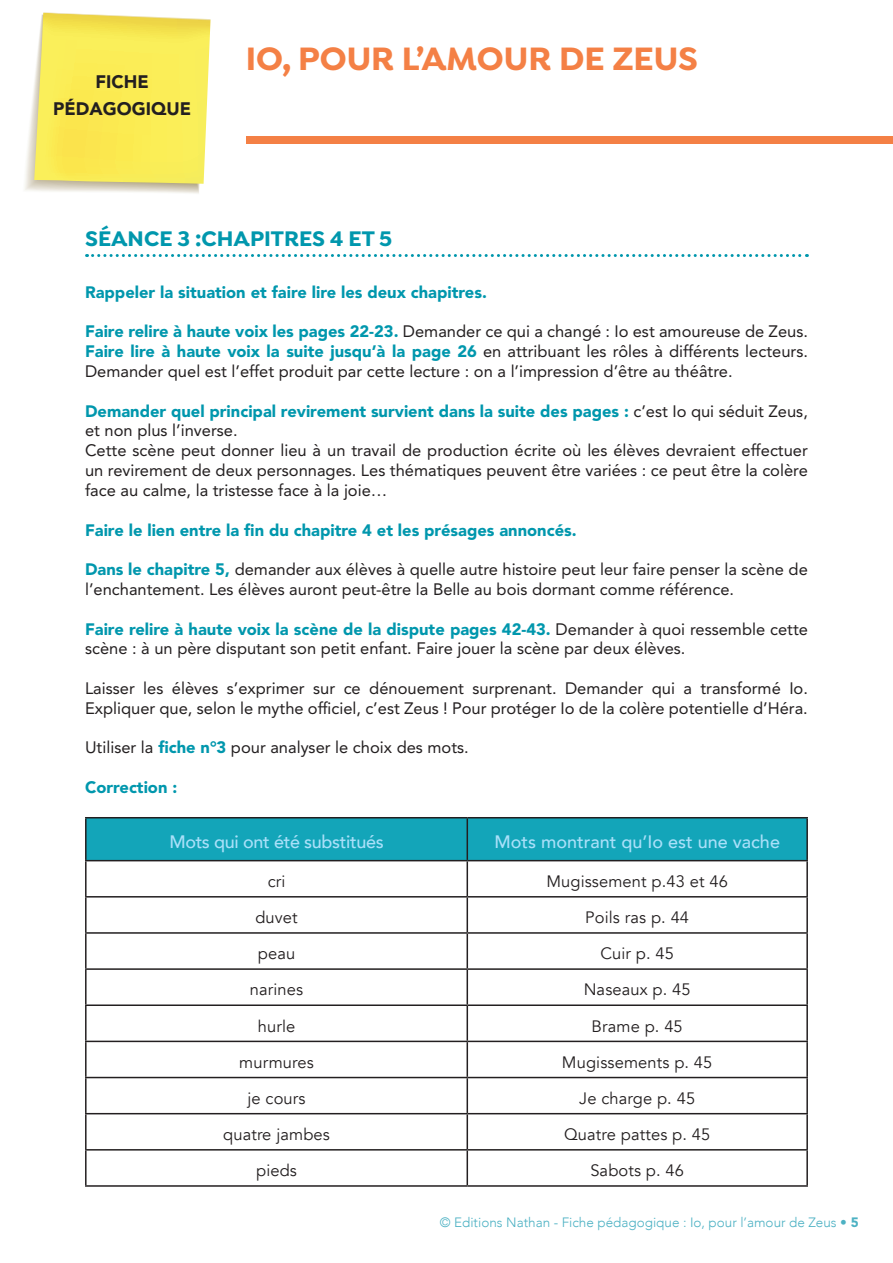
<style>
.page{position:relative;width:893px;height:1263px;background:#fff}
.page>*{position:absolute;margin:0;border:0;box-sizing:border-box;transform-origin:0 0}
.t1{font:700 34.5px "Isidora";color:#f48045}
.t2{font:700 22.5px "Isidora";color:#0097ad}
.t3{font:500 18px "Avenir";color:#aae0f9}
.t4{font:500 18px "Avenir";letter-spacing:-.02em;color:#aae0f9}
.t5{font:900 18px/27px "Avenir LT Std";color:#231f20;text-align:center}
.t6{font:16.5px/19.8px "Avenir LT Std";color:#231f20}
.t7{font:16.5px "Avenir";letter-spacing:.01em;color:#231f20}
.t8{font:900 16.5px "Avenir LT Std";color:#0097ad}
.t9{font:300 13.5px "Avenir";color:#4cb1c3}
.s1{font-weight:900;color:#0097ad}
.s2{font-family:"Avenir LT Std";font-weight:900}
</style>
<div class="page">
<div style="left:246px;top:136px;width:647px;height:8px;background:#f48045"></div>
<svg style="left:25px;top:12px;width:186px;height:182px;background:#f7ea6d"></svg>
<svg style="left:87px;top:254px;width:720px;height:3px"></svg>
<div style="left:87px;top:818px;width:719px;height:42px;background:#13a5b9"></div>
<hr style="left:85px;top:860px;width:382px;height:1px;background:#231f20">
<hr style="left:85px;top:861px;width:2px;height:35px;background:#231f20">
<hr style="left:467px;top:860px;width:341px;height:1px;background:#231f20">
<hr style="left:467px;top:861px;width:1px;height:35px;background:#231f20">
<hr style="left:806px;top:861px;width:2px;height:35px;background:#231f20">
<hr style="left:85px;top:896px;width:382px;height:1px;background:#231f20">
<hr style="left:85px;top:897px;width:2px;height:35px;background:#231f20">
<hr style="left:467px;top:896px;width:341px;height:1px;background:#231f20">
<hr style="left:467px;top:897px;width:1px;height:35px;background:#231f20">
<hr style="left:806px;top:897px;width:2px;height:35px;background:#231f20">
<hr style="left:85px;top:932px;width:382px;height:2px;background:#231f20">
<hr style="left:85px;top:934px;width:2px;height:34px;background:#231f20">
<hr style="left:467px;top:932px;width:341px;height:2px;background:#231f20">
<hr style="left:467px;top:934px;width:1px;height:34px;background:#231f20">
<hr style="left:806px;top:934px;width:2px;height:34px;background:#231f20">
<hr style="left:85px;top:968px;width:382px;height:2px;background:#231f20">
<hr style="left:85px;top:970px;width:2px;height:34px;background:#231f20">
<hr style="left:467px;top:968px;width:341px;height:2px;background:#231f20">
<hr style="left:467px;top:970px;width:1px;height:34px;background:#231f20">
<hr style="left:806px;top:970px;width:2px;height:34px;background:#231f20">
<hr style="left:85px;top:1004px;width:382px;height:2px;background:#231f20">
<hr style="left:85px;top:1006px;width:2px;height:35px;background:#231f20">
<hr style="left:467px;top:1004px;width:341px;height:2px;background:#231f20">
<hr style="left:467px;top:1006px;width:1px;height:35px;background:#231f20">
<hr style="left:806px;top:1006px;width:2px;height:35px;background:#231f20">
<hr style="left:85px;top:1041px;width:382px;height:1px;background:#231f20">
<hr style="left:85px;top:1042px;width:2px;height:35px;background:#231f20">
<hr style="left:467px;top:1041px;width:341px;height:1px;background:#231f20">
<hr style="left:467px;top:1042px;width:1px;height:35px;background:#231f20">
<hr style="left:806px;top:1042px;width:2px;height:35px;background:#231f20">
<hr style="left:85px;top:1077px;width:382px;height:1px;background:#231f20">
<hr style="left:85px;top:1078px;width:2px;height:35px;background:#231f20">
<hr style="left:467px;top:1077px;width:341px;height:1px;background:#231f20">
<hr style="left:467px;top:1078px;width:1px;height:35px;background:#231f20">
<hr style="left:806px;top:1078px;width:2px;height:35px;background:#231f20">
<hr style="left:85px;top:1113px;width:382px;height:1px;background:#231f20">
<hr style="left:85px;top:1114px;width:2px;height:35px;background:#231f20">
<hr style="left:467px;top:1113px;width:341px;height:1px;background:#231f20">
<hr style="left:467px;top:1114px;width:1px;height:35px;background:#231f20">
<hr style="left:806px;top:1114px;width:2px;height:35px;background:#231f20">
<hr style="left:85px;top:1149px;width:382px;height:1px;background:#231f20">
<hr style="left:85px;top:1150px;width:2px;height:35px;background:#231f20">
<hr style="left:467px;top:1149px;width:341px;height:1px;background:#231f20">
<hr style="left:467px;top:1150px;width:1px;height:35px;background:#231f20">
<hr style="left:806px;top:1150px;width:2px;height:35px;background:#231f20">
<hr style="left:85px;top:1185px;width:382px;height:2px;background:#231f20">
<hr style="left:467px;top:1185px;width:341px;height:2px;background:#231f20">
<hr style="left:85px;top:817px;width:382px;height:1px;background:#231f20">
<hr style="left:85px;top:818px;width:2px;height:42px;background:#231f20">
<hr style="left:467px;top:817px;width:341px;height:1px;background:#231f20">
<hr style="left:467px;top:818px;width:1px;height:42px;background:#231f20">
<hr style="left:806px;top:818px;width:2px;height:42px;background:#231f20">
<p class="t5" style="left:53px;top:68px;width:140px">FICHE<br>PÉDAGOGIQUE</p>
<h1 class="t1" style="left:246px;top:37px;width:454px">IO, POUR L’AMOUR DE ZEUS</h1>
<h2 class="t2" style="left:85px;top:224px;width:309px">SÉANCE 3 :CHAPITRES 4 ET 5</h2>
<p class="t8" style="left:85px;top:282px;width:403px">Rappeler la situation et faire lire les deux chapitres.</p>
<p class="t6" style="left:85px;top:322px;width:724px;text-align:justify"><span class="s1">Faire relire à haute voix les pages 22-23.</span> Demander ce qui a changé : Io est amoureuse de Zeus.<br><span class="s1">Faire lire à haute voix la suite jusqu’à la page 26</span> en attribuant les rôles à différents lecteurs.<br>Demander quel est l’effet produit par cette lecture : on a l’impression d’être au théâtre.</p>
<p class="t6" style="left:85px;top:401px;width:724px"><span class="s1">Demander quel principal revirement survient dans la suite des pages :</span> c’est Io qui séduit Zeus, et non plus l’inverse.<br>Cette scène peut donner lieu à un travail de production écrite où les élèves devraient effectuer un revirement de deux personnages. Les thématiques peuvent être variées : ce peut être la colère face au calme, la tristesse face à la joie…</p>
<p class="t8" style="left:85px;top:520px;width:493px">Faire le lien entre la fin du chapitre 4 et les présages annoncés.</p>
<p class="t6" style="left:85px;top:560px;width:724px"><span class="s1">Dans le chapitre 5,</span> demander aux élèves à quelle autre histoire peut leur faire penser la scène de l’enchantement. Les élèves auront peut-être la Belle au bois dormant comme référence.</p>
<p class="t6" style="left:85px;top:619px;width:724px"><span class="s1">Faire relire à haute voix la scène de la dispute pages 42-43.</span> Demander à quoi ressemble cette scène : à un père disputant son petit enfant. Faire jouer la scène par deux élèves.</p>
<p class="t6" style="left:85px;top:678px;width:724px">Laisser les élèves s’exprimer sur ce dénouement surprenant. Demander qui a transformé Io.<br>Expliquer que, selon le mythe officiel, c’est Zeus ! Pour protéger Io de la colère potentielle d’Héra.</p>
<p class="t6" style="left:85px;top:738px;width:385px">Utiliser la <span class="s1">fiche n°3</span> pour analyser le choix des mots.</p>
<p class="t8" style="left:85px;top:777px;width:94px">Correction :</p>
<p class="t4" style="left:169px;top:826px;width:216px">Mots qui ont été substitués</p>
<p class="t3" style="left:494px;top:826px;width:287px">Mots montrant qu’Io est une vache</p>
<p class="t7" style="left:268px;top:871px;width:19px">cri</p>
<p class="t7" style="left:546px;top:871px;width:183px">Mugissement p.43 et 46</p>
<p class="t7" style="left:255px;top:907px;width:44px">duvet</p>
<p class="t7" style="left:585px;top:907px;width:105px">Poils ras p. 44</p>
<p class="t7" style="left:258px;top:944px;width:39px">peau</p>
<p class="t7" style="left:600px;top:944px;width:75px">Cuir p. 45</p>
<p class="t7" style="left:250px;top:980px;width:55px">narines</p>
<p class="t7" style="left:584px;top:980px;width:109px">Naseaux p. 45</p>
<p class="t7" style="left:258px;top:1016px;width:39px">hurle</p>
<p class="t7" style="left:592px;top:1016px;width:93px">Brame p. 45</p>
<p class="t7" style="left:239px;top:1052px;width:76px">murmures</p>
<p class="t7" style="left:562px;top:1052px;width:152px">Mugissements p. 45</p>
<p class="t7" style="left:247px;top:1088px;width:60px">je cours</p>
<p class="t7" style="left:579px;top:1088px;width:117px">Je charge p. 45</p>
<p class="t7" style="left:223px;top:1124px;width:108px">quatre jambes</p>
<p class="t7" style="left:564px;top:1124px;width:148px">Quatre pattes p. 45</p>
<p class="t7" style="left:256px;top:1160px;width:42px">pieds</p>
<p class="t7" style="left:590px;top:1160px;width:95px">Sabots p. 46</p>
<p class="t9" style="left:440px;top:1214px;width:421px">© Editions Nathan - Fiche pédagogique : Io, pour l’amour de Zeus • <span class="s2">5</span></p>
</div>
